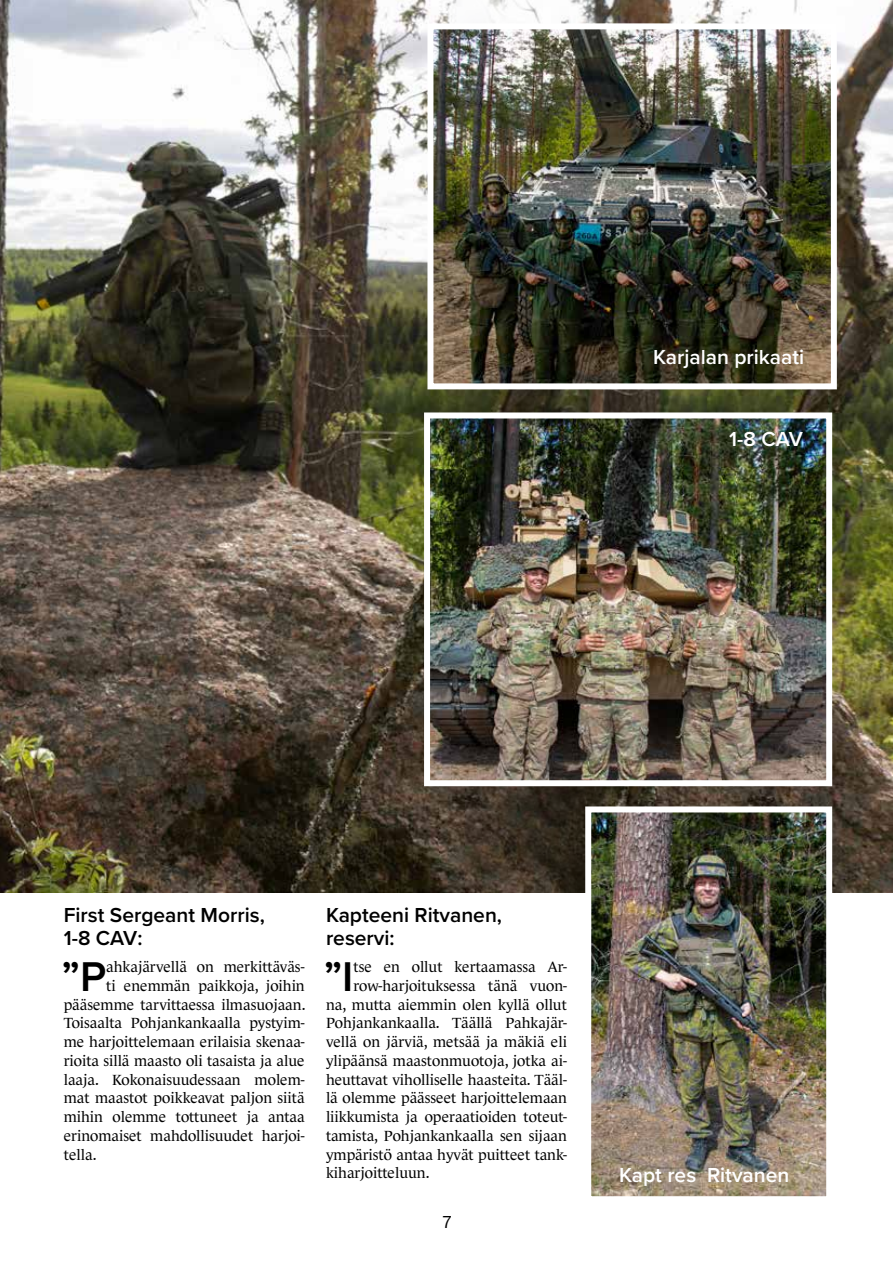
<style>
.page{position:relative;width:893px;height:1263px;background:#fff}
.page>*{position:absolute;margin:0;border:0;box-sizing:border-box;transform-origin:0 0}
.t1{font:600 43.05px "Proxima Nova";color:#000}
.t2{font:600 21px/22.5px "Proxima Nova";color:#000}
.t3{font:600 21px "Proxima Nova";color:#fff}
.t4{font:18px "Franklin Gothic URW Boo";color:#000}
.t5{font:15px "Le Monde Journal Std";color:#000}
</style>
<div class="page">
<img style="left:612px;top:0;width:281px;height:892px">
<img style="left:0;top:0;width:612px;height:892px">
<img style="left:434px;top:30px;width:396px;height:352px">
<div style="left:427px;top:23px;width:410px;height:366px;border:6px solid #fff"></div>
<img style="left:431px;top:419px;width:394px;height:360px">
<div style="left:424px;top:412px;width:408px;height:374px;border:6px solid #fff"></div>
<img style="left:592px;top:813px;width:233px;height:382px">
<div style="left:585px;top:806px;width:247px;height:396px;border:6px solid #fff"></div>
<h2 class="t3" style="left:653px;top:341px;width:153px">Karjalan prikaati</h2>
<h2 class="t3" style="left:729px;top:423px;width:75px">1-8 CAV</h2>
<h2 class="t2" style="left:64px;top:903px;width:203px">First Sergeant Morris,<br>1-8 CAV:</h2>
<h1 class="t1" style="left:62px;top:944px;width:46px">”P</h1>
<p class="t5" style="left:106px;top:958px;width:200px">ahkajärvellä on merkittäväs-</p>
<p class="t5" style="left:106px;top:977px;width:200px">ti enemmän paikkoja, joihin</p>
<p class="t5" style="left:64px;top:996px;width:243px">pääsemme tarvittaessa ilmasuojaan.</p>
<p class="t5" style="left:64px;top:1015px;width:242px">Toisaalta Pohjankankaalla pystyim-</p>
<p class="t5" style="left:64px;top:1033px;width:242px">me harjoittelemaan erilaisia skenaa-</p>
<p class="t5" style="left:64px;top:1052px;width:242px">rioita sillä maasto oli tasaista ja alue</p>
<p class="t5" style="left:64px;top:1071px;width:242px">laaja. Kokonaisuudessaan molem-</p>
<p class="t5" style="left:64px;top:1090px;width:242px">mat maastot poikkeavat paljon siitä</p>
<p class="t5" style="left:64px;top:1108px;width:242px">mihin olemme tottuneet ja antaa</p>
<p class="t5" style="left:64px;top:1127px;width:242px">erinomaiset mahdollisuudet harjoi-</p>
<p class="t5" style="left:64px;top:1146px;width:34px">tella.</p>
<h2 class="t2" style="left:326px;top:903px;width:178px">Kapteeni Ritvanen, reservi:</h2>
<h1 class="t1" style="left:324px;top:944px;width:31px">”I</h1>
<p class="t5" style="left:353px;top:958px;width:215px">tse en ollut kertaamassa Ar-</p>
<p class="t5" style="left:353px;top:977px;width:215px">row-harjoituksessa tänä vuon-</p>
<p class="t5" style="left:326px;top:996px;width:242px">na, mutta aiemmin olen kyllä ollut</p>
<p class="t5" style="left:326px;top:1015px;width:242px">Pohjankankaalla. Täällä Pahkajär-</p>
<p class="t5" style="left:326px;top:1033px;width:242px">vellä on järviä, metsää ja mäkiä eli</p>
<p class="t5" style="left:326px;top:1052px;width:242px">ylipäänsä maastonmuotoja, jotka ai-</p>
<p class="t5" style="left:326px;top:1071px;width:242px">heuttavat viholliselle haasteita. Tääl-</p>
<p class="t5" style="left:326px;top:1090px;width:242px">lä olemme päässeet harjoittelemaan</p>
<p class="t5" style="left:326px;top:1108px;width:242px">liikkumista ja operaatioiden toteut-</p>
<p class="t5" style="left:326px;top:1127px;width:242px">tamista, Pohjankankaalla sen sijaan</p>
<p class="t5" style="left:326px;top:1146px;width:242px">ympäristö antaa hyvät puitteet tank-</p>
<p class="t5" style="left:326px;top:1165px;width:105px">kiharjoitteluun.</p>
<p class="t4" style="left:442px;top:1211px;width:12px">7</p>
<h2 class="t3" style="left:619px;top:1159px;width:172px">Kapt res Ritvanen</h2>
</div>
